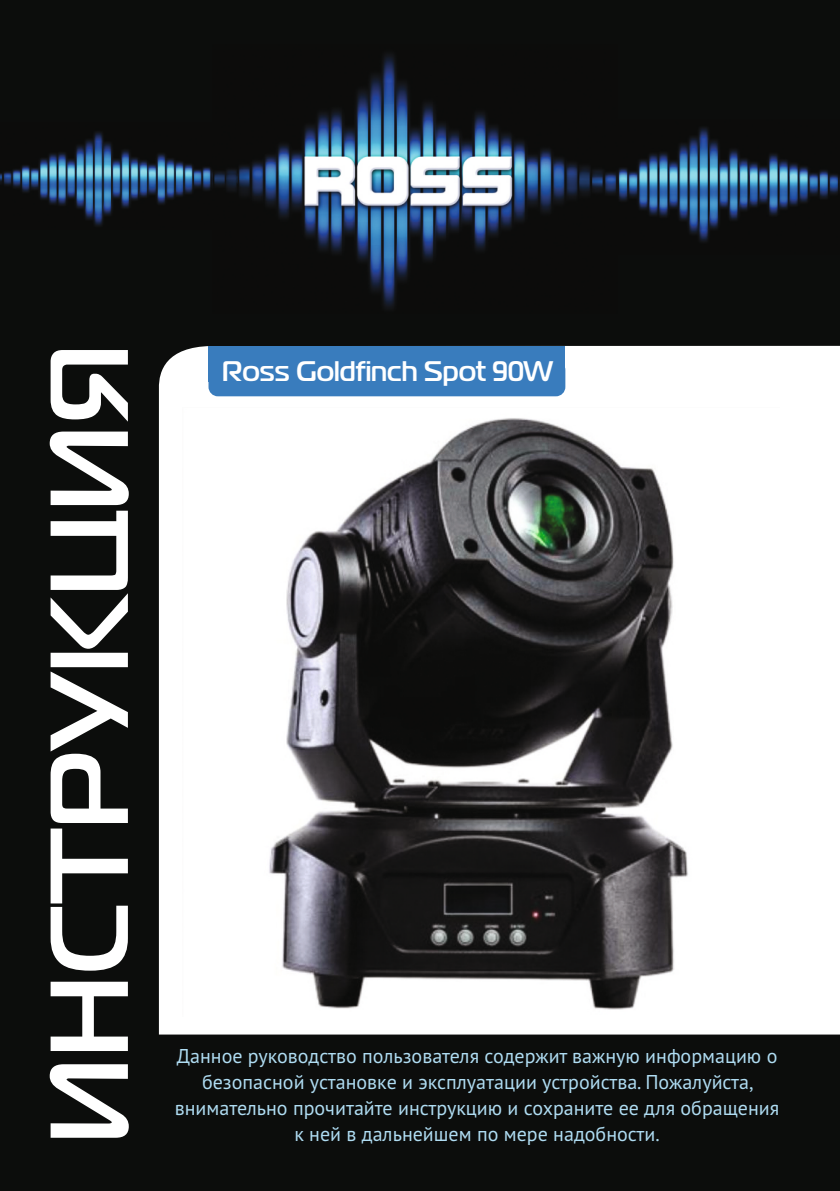
<style>
.page{position:relative;width:840px;height:1191px;background:#fff}
.page>*{position:absolute;margin:0;border:0;box-sizing:border-box;transform-origin:0 0}
.t1{font:110.4px "Nokia Sans S60";color:#fff}
.t2{font:28.4px "Nokia Sans S60";color:#fff}
.t3{font:20px/25.8px "PT Sans";color:#afdcf2;text-align:center}
</style>
<div class="page">
<div style="left:0;top:0;width:839px;height:1191px;background:#0c0d0c"></div>
<img style="left:0;top:132px;width:213px;height:94px">
<img style="left:617px;top:127px;width:222px;height:115px">
<img style="left:214px;top:54px;width:403px;height:255px">
<div style="left:158px;top:346px;width:681px;height:688px;background:#fff"></div>
<div style="left:208px;top:346px;width:357px;height:35px;background:#397cbd"></div>
<div style="left:208px;top:361px;width:357px;height:35px;background:#397cbd;border-radius:9px"></div>
<img style="left:182px;top:407px;width:597px;height:609px">
<h1 class="t1" style="left:36px;top:1144px;width:802px;rotate:-90deg">ИНСТРУКЦИЯ</h1>
<h2 class="t2" style="left:221px;top:357px;width:332px">Ross Goldfinch Spot 90W</h2>
<p class="t3" style="left:175px;top:1045px;width:605px">Данное руководство пользователя содержит важную информацию о безопасной установке и эксплуатации устройства. Пожалуйста, внимательно прочитайте инструкцию и сохраните ее для обращения к ней в дальнейшем по мере надобности.</p>
</div>
